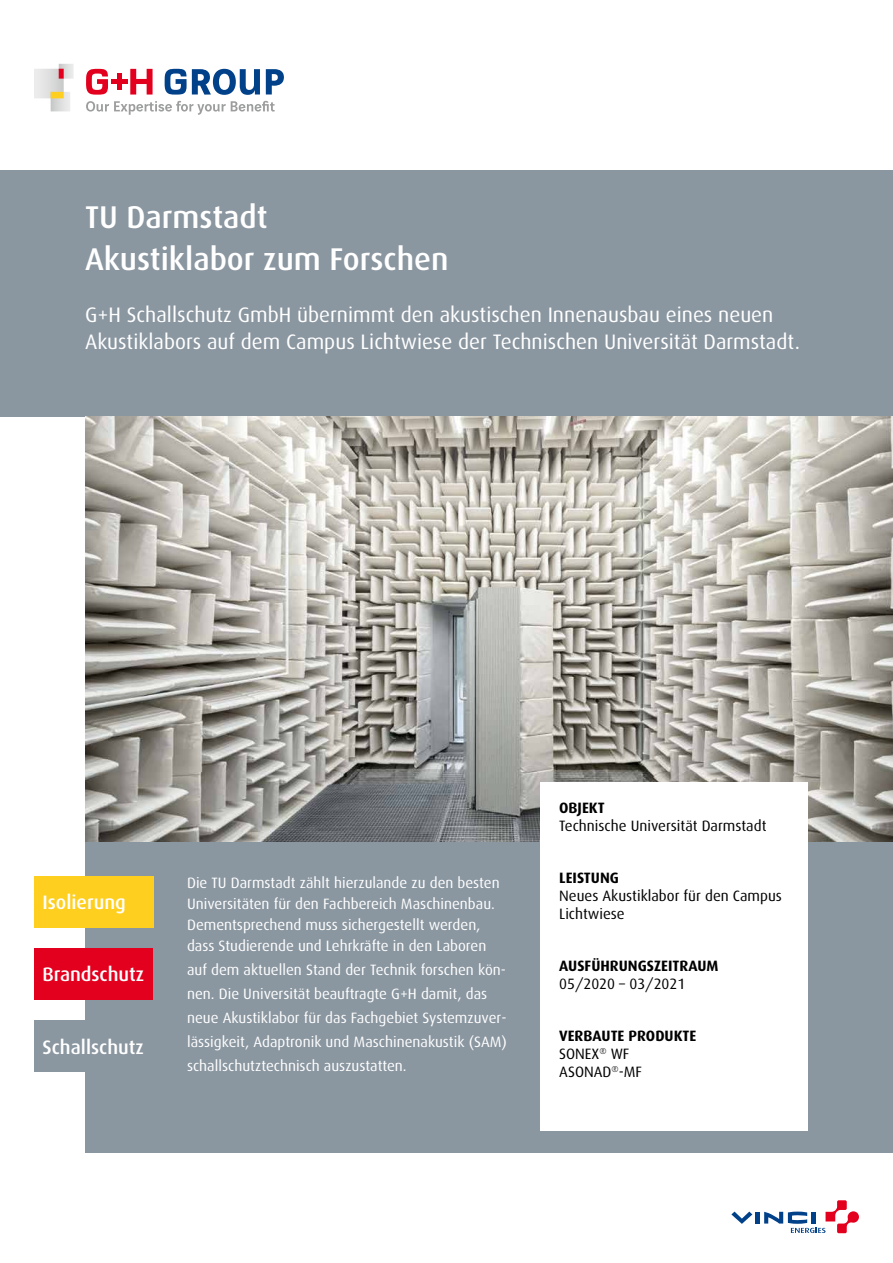
<style>
.page{position:relative;width:893px;height:1263px;background:#fff}
.page>*{position:absolute;margin:0;border:0;box-sizing:border-box;transform-origin:0 0}
.t1{font:500 31.5px/42px "Dax";color:#fff}
.t2{font:21px/27px "Dax";color:#fff}
.t3{font:500 19.5px "Dax";color:#fff}
.t4{font:15px/24px "Dax";color:#fff}
.t5{font:15px/18px "Dax";color:#000}
.t6{font:700 15px/18px "Dax";color:#000}
.s1{font-weight:400}
</style>
<div class="page">
<div style="left:85px;top:412px;width:808px;height:740px;background:#8a96a0"></div>
<div style="left:0;top:170px;width:893px;height:247px;background:#8a96a0"></div>
<div style="left:34px;top:876px;width:119px;height:51px;background:#ffcf1f"></div>
<div style="left:34px;top:948px;width:119px;height:51px;background:#e3001e"></div>
<div style="left:34px;top:1020px;width:119px;height:51px;background:#8a96a0"></div>
<hr style="left:755px;top:1212px;width:4px;height:11px;background:#004189">
<svg style="left:731px;top:1211px;width:21px;height:13px"></svg>
<svg style="left:764px;top:1200px;width:95px;height:33px"></svg>
<img style="left:85px;top:417px;width:808px;height:425px">
<div style="left:540px;top:782px;width:268px;height:349px;background:#fff"></div>
<svg style="left:86px;top:101px;width:189px;height:14px"></svg>
<svg style="left:130px;top:69px;width:23px;height:26px"></svg>
<div style="left:117px;top:74px;width:5px;height:16px;background:#e3001e"></div>
<div style="left:111px;top:79px;width:16px;height:5px;background:#e3001e"></div>
<svg style="left:86px;top:69px;width:22px;height:26px"></svg>
<svg style="left:165px;top:69px;width:95px;height:26px"></svg>
<svg style="left:266px;top:69px;width:18px;height:25px"></svg>
<svg style="left:34px;top:64px;width:40px;height:47px"></svg>
<div style="left:51px;top:92px;width:13px;height:6px;background:#ffcf1f"></div>
<h1 class="t1" style="left:85px;top:197px;width:365px">TU Darmstadt<br>Akustiklabor zum Forschen</h1>
<h2 class="t2" style="left:85px;top:302px;width:716px">G+H Schallschutz GmbH übernimmt den akustischen Innenausbau eines neuen<br>Akustiklabors auf dem Campus Lichtwiese der Technischen Universität Darmstadt.</h2>
<h3 class="t3" style="left:43px;top:891px;width:85px">Isolierung</h3>
<h3 class="t3" style="left:43px;top:964px;width:103px">Brandschutz</h3>
<h3 class="t3" style="left:43px;top:1036px;width:103px">Schallschutz</h3>
<p class="t4" style="left:187px;top:872px;width:314px;line-height:21px">Die TU Darmstadt zählt hierzulande zu den besten Universitäten für den Fachbereich Maschinenbau.<br>Dementsprechend muss sichergestellt werden, dass Studierende und Lehrkräfte in den Laboren</p>
<p class="t4" style="left:187px;top:957px;width:321px">auf dem aktuellen Stand der Technik forschen kön&shy;nen. Die Universität beauftragte G+H damit, das neue Akustiklabor für das Fachgebiet Systemzuver&shy;lässigkeit, Adaptronik und Maschinenakustik (SAM) schallschutztechnisch auszustatten.</p>
<p class="t6" style="left:559px;top:799px;width:47px">OBJEKT</p>
<p class="t5" style="left:559px;top:817px;width:209px">Technische Universität Darmstadt</p>
<p class="t6" style="left:559px;top:869px;width:61px">LEISTUNG</p>
<p class="t5" style="left:559px;top:887px;width:224px">Neues Akustiklabor für den Campus<br>Lichtwiese</p>
<p class="t6" style="left:559px;top:957px;width:161px">AUSFÜHRUNGSZEITRAUM</p>
<p class="t5" style="left:559px;top:975px;width:128px">05/2020 – 03/2021</p>
<p class="t6" style="left:559px;top:1027px;width:139px">VERBAUTE PRODUKTE<br><span class="s1">SONEX</span><sup>®</sup> <span class="s1">WF<br>ASONAD</span><sup>®</sup><span class="s1">-MF</span></p>
</div>
